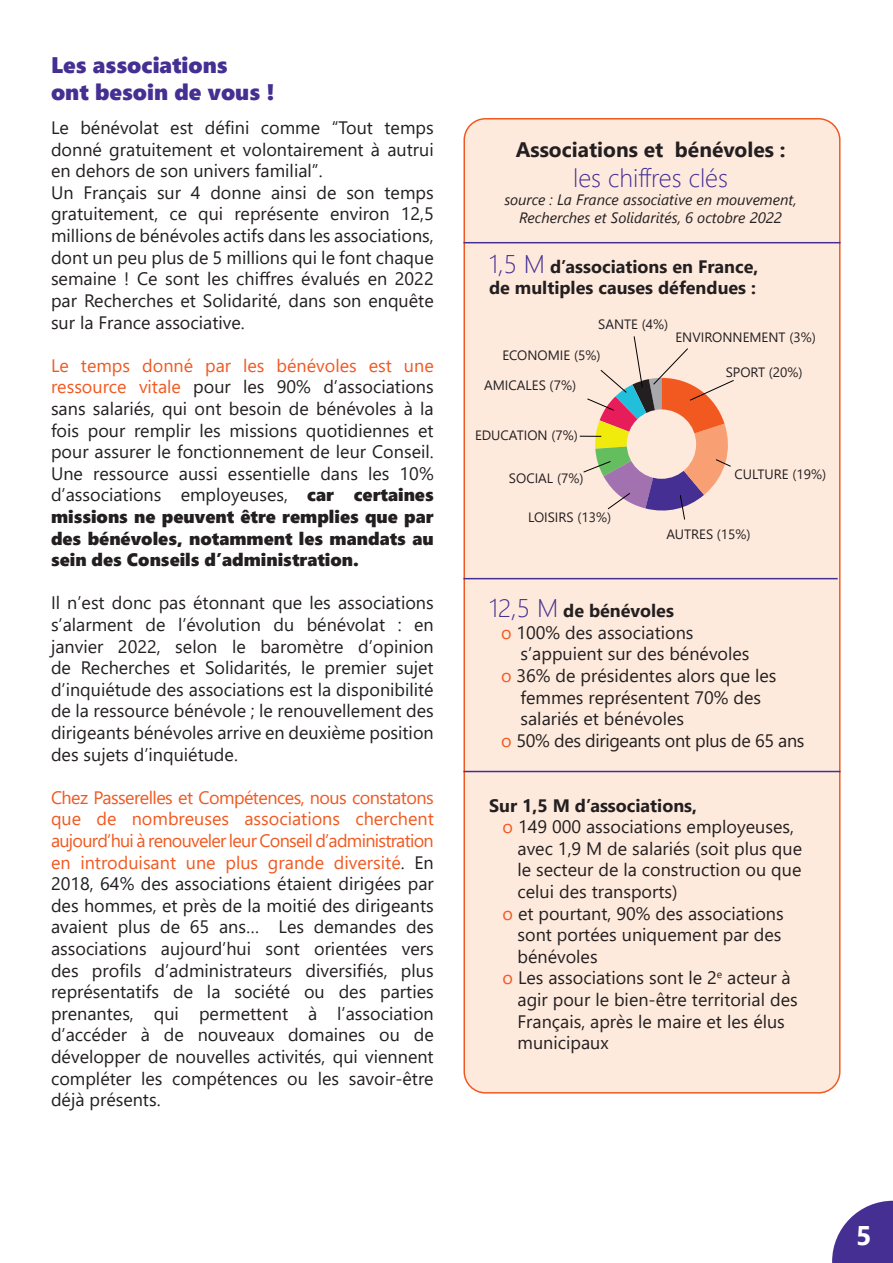
<style>
.page{position:relative;width:893px;height:1263px;background:#fff}
.page>*{position:absolute;margin:0;border:0;box-sizing:border-box;transform-origin:0 0}
.t1{font:700 27px "Segoe UI";color:#fff}
.t2{font:300 25.5px "Segoe UI";color:#452f92}
.t3{font:22.5px/27px "Segoe UI Black";color:#452f92}
.t4{font:700 21px "Segoe UI";color:#231f20}
.t5{font:18px/21.6px "Segoe UI";color:#231f20;text-align:justify}
.t6{font:700 18px/21.6px "Segoe UI";color:#231f20}
.t7{font:18px "Segoe UI";letter-spacing:-.02em;color:#231f20}
.t8{font:italic 15px/18px "Segoe UI";color:#231f20;text-align:center}
.t9{font:13.5px "Segoe UI";color:#231f20}
.s1{color:#f15921}
.s2{font-family:"Segoe UI Black"}
.s3{font-weight:300;font-size:25.5px;color:#452f92}
</style>
<div class="page">
<div style="left:464px;top:119px;width:376px;height:974px;background:#feeadd;border-radius:21px"></div>
<div style="left:463px;top:118px;width:377px;height:975px;border:2px solid #f15921;border-radius:21px"></div>
<svg style="left:832px;top:1201px;width:61px;height:62px"></svg>
<svg style="left:580px;top:336px;width:154px;height:184px"></svg>
<hr style="left:463px;top:242px;width:377px;height:1px;background:#452f92">
<hr style="left:463px;top:578px;width:375px;height:1px;background:#452f92">
<hr style="left:463px;top:771px;width:377px;height:1px;background:#452f92">
<p class="t3" style="left:51px;top:50px;width:225px">Les associations<br>ont besoin de vous !</p>
<p class="t5" style="left:51px;top:115px;width:384px">Le bénévolat est défini comme “Tout temps donné gratuitement et volontairement à autrui en dehors de son univers familial”.</p>
<p class="t5" style="left:51px;top:180px;width:384px">Un Français sur 4 donne ainsi de son temps gratuitement, ce qui représente environ 12,5 millions de bénévoles actifs dans les associations, dont un peu plus de 5 millions qui le font chaque semaine ! Ce sont les chiffres évalués en 2022 par Recherches et Solidarité, dans son enquête sur la France associative.</p>
<p class="t5" style="left:51px;top:353px;width:384px"><span class="s1">Le temps donné par les bénévoles est une ressource vitale</span> pour les 90% d’associations sans salariés, qui ont besoin de bénévoles à la fois pour remplir les missions quotidiennes et pour assurer le fonctionnement de leur Conseil.<br>Une ressource aussi essentielle dans les 10% d’associations employeuses, <span class="s2">car certaines missions ne peuvent être remplies que par des bénévoles, notamment les mandats au sein des Conseils d’administration.</span></p>
<p class="t5" style="left:51px;top:590px;width:384px">Il n’est donc pas étonnant que les associations s’alarment de l’évolution du bénévolat : en janvier 2022, selon le baromètre d’opinion de Recherches et Solidarités, le premier sujet d’inquiétude des associations est la disponibilité de la ressource bénévole ; le renouvellement des dirigeants bénévoles arrive en deuxième position des sujets d’inquiétude.</p>
<p class="t5" style="left:51px;top:785px;width:384px"><span class="s1">Chez Passerelles et Compétences, nous constatons que de nombreuses associations cherchent aujourd’hui à renouveler leur Conseil d’administration en introduisant une plus grande diversité</span>. En 2018, 64% des associations étaient dirigées par des hommes, et près de la moitié des dirigeants avaient plus de 65 ans… Les demandes des associations aujourd’hui sont orientées vers des profils d’administrateurs diversifiés, plus représentatifs de la société ou des parties prenantes, qui permettent à l’association d’accéder à de nouveaux domaines ou de développer de nouvelles activités, qui viennent compléter les compétences ou les savoir-être déjà présents.</p>
<p class="t4" style="left:516px;top:129px;width:271px">Associations et bénévoles :</p>
<p class="t2" style="left:573px;top:154px;width:156px">les chiffres clés</p>
<p class="t8" style="left:504px;top:189px;width:294px">source : La France associative en mouvement,<br>Recherches et Solidarités, 6 octobre 2022</p>
<p class="t6" style="left:489px;top:254px;width:271px"><span class="s3">1,5 M</span> d’associations en France, de multiples causes défendues :</p>
<p class="t9" style="left:598px;top:311px;width:72px">SANTE (4%)</p>
<p class="t9" style="left:502px;top:342px;width:99px">ECONOMIE (5%)</p>
<p class="t9" style="left:484px;top:372px;width:94px">AMICALES (7%)</p>
<p class="t9" style="left:675px;top:324px;width:142px">ENVIRONNEMENT (3%)</p>
<p class="t9" style="left:726px;top:359px;width:78px">SPORT (20%)</p>
<p class="t9" style="left:475px;top:423px;width:104px">EDUCATION (7%)</p>
<p class="t9" style="left:509px;top:465px;width:76px">SOCIAL (7%)</p>
<p class="t9" style="left:528px;top:504px;width:85px">LOISIRS (13%)</p>
<p class="t9" style="left:734px;top:462px;width:93px">CULTURE (19%)</p>
<p class="t9" style="left:666px;top:521px;width:86px">AUTRES (15%)</p>
<p class="t6" style="left:489px;top:598px;width:186px"><span class="s3">12,5 M</span> de bénévoles</p>
<p class="t5" style="left:520px;top:620px;width:231px;text-indent:-20px"><span class="s1">o</span> 100% des associations s’appuient sur des bénévoles</p>
<p class="t5" style="left:520px;top:663px;width:257px;text-align:left;text-indent:-20px"><span class="s1">o</span> 36% de présidentes alors que les femmes représentent 70% des salariés et bénévoles</p>
<p class="t7" style="left:501px;top:723px;width:305px"><span class="s1">o</span> 50% des dirigeants ont plus de 65 ans</p>
<p class="t6" style="left:489px;top:793px;width:210px">Sur 1,5 M d’associations,</p>
<p class="t5" style="left:517px;top:814px;width:286px;text-align:left;text-indent:-15px"><span class="s1">o</span> 149 000 associations employeuses, avec 1,9 M de salariés (soit plus que le secteur de la construction ou que celui des transports)</p>
<p class="t5" style="left:517px;top:901px;width:268px;text-align:left;text-indent:-15px"><span class="s1">o</span> et pourtant, 90% des associations sont portées uniquement par des bénévoles</p>
<p class="t5" style="left:517px;top:965px;width:282px;text-align:left;text-indent:-15px"><span class="s1">o</span> Les associations sont le 2<sup>e</sup> acteur à agir pour le bien-être territorial des<br>Français, après le maire et les élus municipaux</p>
<p class="t1" style="left:856px;top:1209px;width:17px">5</p>
</div>
